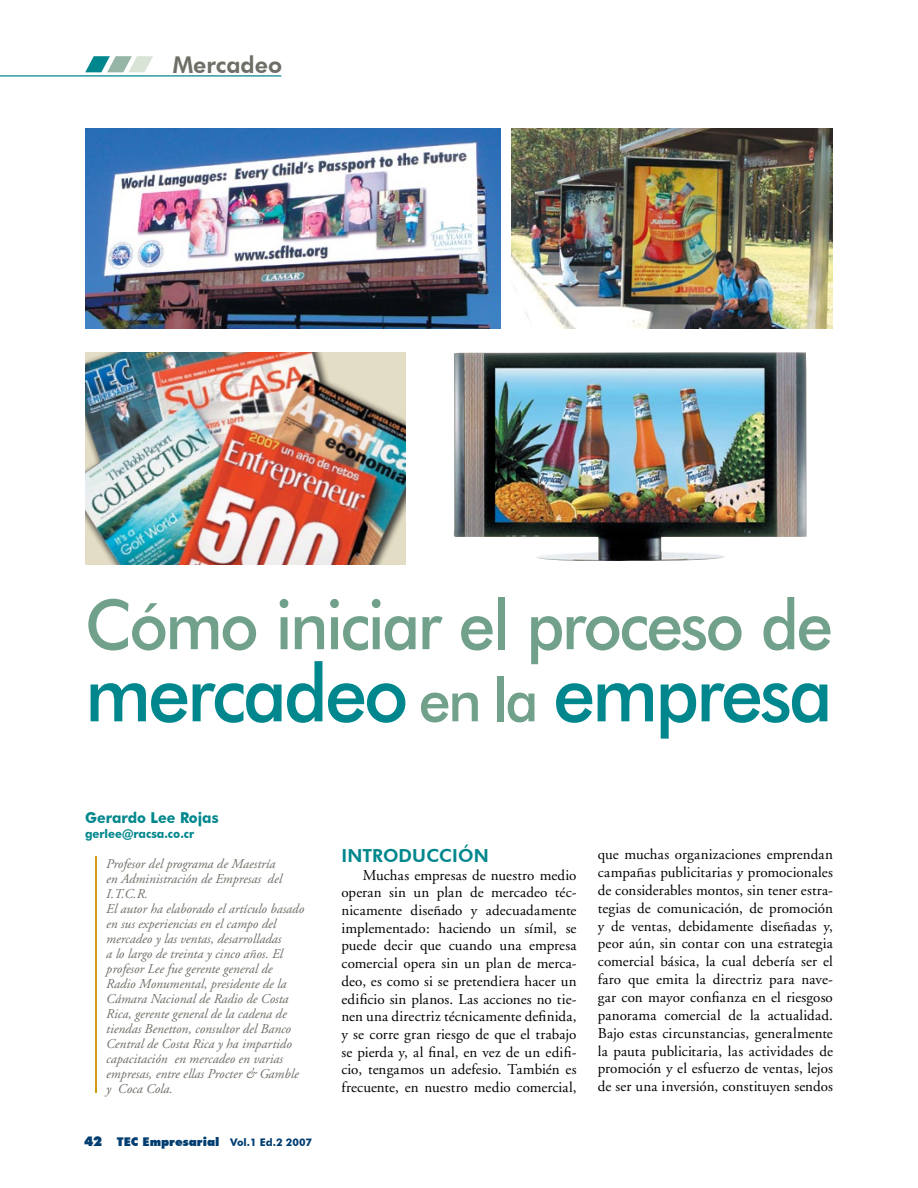
<style>
.page{position:relative;width:918px;height:1188px;background:#fff}
.page>*{position:absolute;margin:0;border:0;box-sizing:border-box;transform-origin:0 0}
.t1{font:500 79.5px "Futura BT";letter-spacing:-.04em;color:#00878d;scale:.95 1}
.t2{font:500 69px "Futura BT";letter-spacing:-.04em;color:#71a08b;scale:.95 1}
.t3{font:800 23.1px "Futura BT";color:#6e6e67}
.t4{font:800 18px "Futura BT";letter-spacing:.005em;color:#00878d}
.t5{font:15px/17.9px "Adobe Garamond";color:#000;text-align:justify}
.t6{font:700 15px "Futura BT";color:#00878d;scale:.95 1}
.t7{font:italic 13.5px/15px "Adobe Garamond";color:#6e6e67}
.t8{font:900 12px "Futura BT";color:#003d71}
.t9{font:700 12px "Futura BT";color:#00878d;scale:.95 1}
.s1{font-size:60px;color:#71a08b}
.s2{font-size:13.5px}
.s3{font-weight:700;font-size:10.5px}
</style>
<div class="page">
<img style="left:512px;top:128px;width:321px;height:201px">
<hr style="left:0;top:75px;width:281px;height:2px;background:#00878d">
<svg style="left:85px;top:56px;width:68px;height:16px"></svg>
<img style="left:453px;top:353px;width:354px;height:208px">
<img style="left:85px;top:128px;width:416px;height:201px">
<hr style="left:95px;top:856px;width:2px;height:237px;background:#d09910">
<img style="left:85px;top:352px;width:320px;height:212px">
<h3 class="t3" style="left:173px;top:51px;width:111px">MERCADEO</h3>
<h2 class="t2" style="left:85px;top:583px;width:789px">Cómo iniciar el proceso de</h2>
<h1 class="t1" style="left:85px;top:645px;width:789px">mercadeo <span class="s1">en la</span> empresa</h1>
<p class="t6" style="left:85px;top:808px;width:142px">Gerardo Lee Rojas</p>
<p class="t9" style="left:85px;top:826px;width:116px">gerlee@racsa.co.cr</p>
<p class="t7" style="left:106px;top:856px;width:199px">Profesor del programa de Maestría<br>en Administración de Empresas del<br>I.T.C.R.<br>El autor ha elaborado el artículo basado en sus experiencias en el campo del mercadeo y las ventas, desarrolladas<br>a lo largo de treinta y cinco años. El profesor Lee fue gerente general de<br>Radio Monumental, presidente de la<br>Cámara Nacional de Radio de Costa<br>Rica, gerente general de la cadena de tiendas Benetton, consultor del Banco<br>Central de Costa Rica y ha impartido capacitación en mercadeo en varias empresas, entre ellas Procter &amp; Gamble y Coca Cola.</p>
<p class="t8" style="left:84px;top:1135px;width:230px"><span class="s2">42</span> TEC Empresarial <span class="s3">Vol.1 Ed.2 2007</span></p>
<p class="t4" style="left:341px;top:845px;width:45px">I NTRODU</p>
<p class="t4" style="left:426px;top:845px;width:64px">CCIÓN</p>
<p class="t5" style="left:341px;top:866px;width:237px;text-indent:21px">Muchas empresas de nuestro medio operan sin un plan de mercadeo téc&shy;nicamente diseñado y adecuadamente implementado: haciendo un símil, se puede decir que cuando una empresa comercial opera sin un plan de merca&shy;deo, es como si se pretendiera hacer un edificio sin planos. Las acciones no tie&shy;nen una directriz técnicamente definida, y se corre gran riesgo de que el trabajo se pierda y, al final, en vez de un edifi&shy;cio, tengamos un adefesio. También es frecuente, en nuestro medio comercial,</p>
<p class="t5" style="left:598px;top:846px;width:237px">que muchas organizaciones emprendan campañas publicitarias y promocionales de considerables montos, sin tener estra&shy;tegias de comunicación, de promoción y de ventas, debidamente diseñadas y, peor aún, sin contar con una estrategia comercial básica, la cual debería ser el faro que emita la directriz para nave&shy;gar con mayor confianza en el riesgoso panorama comercial de la actualidad.<br>Bajo estas circunstancias, generalmente la pauta publicitaria, las actividades de promoción y el esfuerzo de ventas, lejos de ser una inversión, constituyen sendos</p>
</div>
